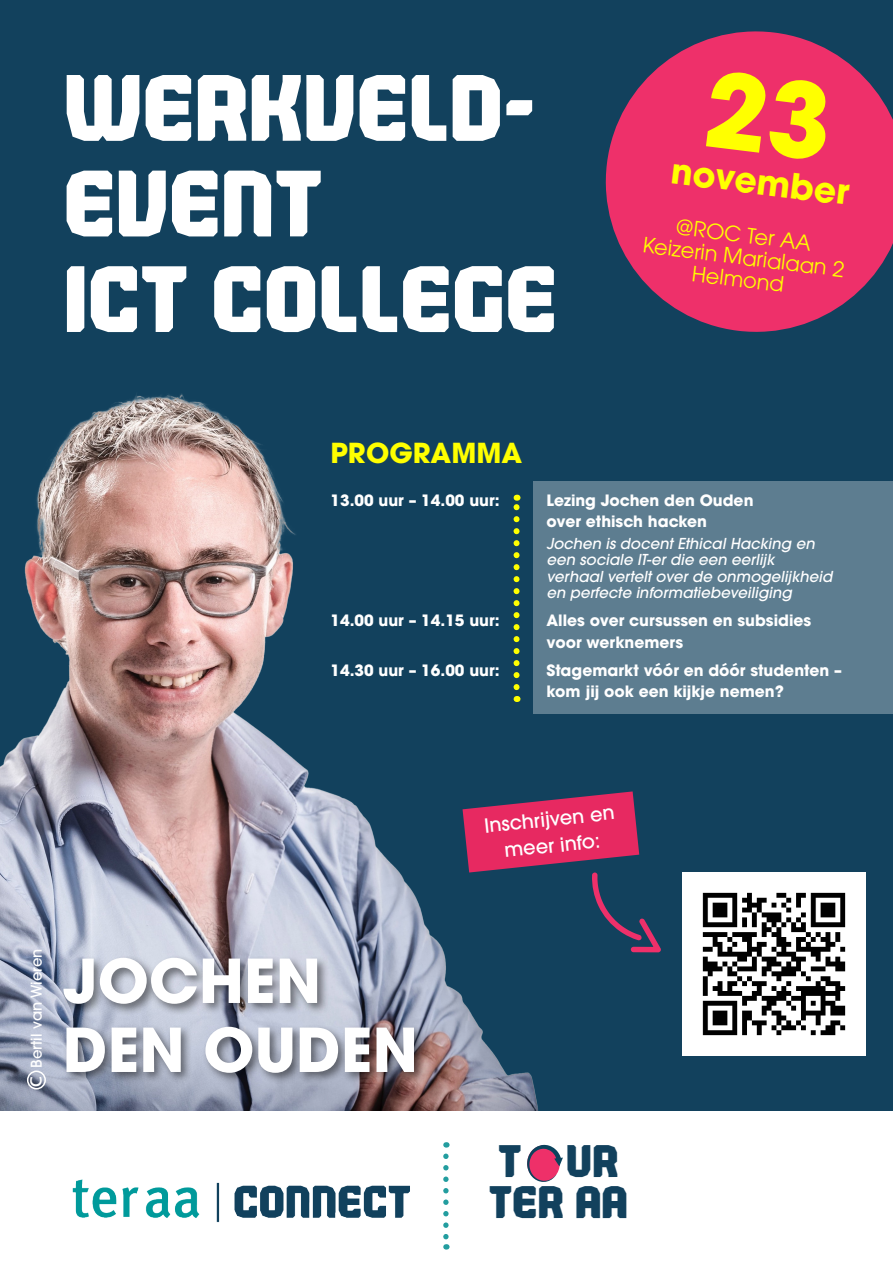
<style>
.page{position:relative;width:893px;height:1263px;background:#fff}
.page>*{position:absolute;margin:0;border:0;box-sizing:border-box;transform-origin:0 0}
.t1{font:700 84.9px "Judgement";color:#fff}
.t2{font:700 60px "ITC Avant Garde Pro";color:#fff}
.t3{font:700 41.25px "Judgement";color:#12415d}
.t4{font:700 34.65px "ITC Avant Garde Pro";color:#ff0}
.t5{font:700 27.45px "ITC Avant Garde Pro";color:#ff0}
.t6{font:21px "ITC Avant Garde Pro";color:#ff0}
.t7{font:20.55px "Lucida Sans Typewriter";color:#fff}
.t8{font:500 19.5px "ITC Avant Garde Pro";color:#fff}
.t9{font:700 15.6px "ITC Avant Garde Pro";color:#fff}
.t10{font:italic 500 15px "ITC Avant Garde Pro";color:#fff}
.t11{font:500 14.7px "ITC Avant Garde Pro";color:#fff}
</style>
<div class="page">
<div style="left:0;top:0;width:893px;height:1110px;background:#12415d"></div>
<img style="left:0;top:393px;width:551px;height:717px">
<div style="left:60px;top:954px;width:366px;height:131px;background:#000;opacity:.5"></div>
<svg style="left:463px;top:791px;width:198px;height:161px"></svg>
<img style="left:682px;top:872px;width:183px;height:183px">
<svg style="left:527px;top:1145px;width:36px;height:37px"></svg>
<img style="left:72px;top:1179px;width:338px;height:44px">
<svg style="left:443px;top:1156px;width:6px;height:93px"></svg>
<div style="left:27px;top:1070px;width:19px;height:19px;border:2px solid #fff;border-radius:50%"></div>
<svg style="left:605px;top:31px;width:288px;height:301px;fill:#ee306a"></svg>
<div style="left:533px;top:482px;width:360px;height:232px;background:#5d7d90"></div>
<svg style="left:514px;top:495px;width:6px;height:192px"></svg>
<div style="left:705px;top:69px;width:127px;height:93px;background:#ee306a"></div>
<p class="t1" style="left:64px;top:49px;width:474px">WERKVELD-</p>
<p class="t1" style="left:64px;top:144px;width:261px">EVENT</p>
<p class="t1" style="left:64px;top:240px;width:495px">ICT COLLEGE</p>
<p class="t4" style="left:674px;top:147px;width:181px;rotate:7deg">november</p>
<p class="t6" style="left:677px;top:213px;width:138px;rotate:7deg">@ROC Ter AA</p>
<p class="t6" style="left:645px;top:232px;width:204px;rotate:7deg">Keizerin Marialaan 2</p>
<p class="t6" style="left:694px;top:260px;width:94px;rotate:7deg">Helmond</p>
<p class="t5" style="left:330px;top:434px;width:193px">PROGRAMMA</p>
<p class="t9" style="left:330px;top:490px;width:171px">13.00 uur – 14.00 uur:</p>
<p class="t9" style="left:546px;top:490px;width:208px">Lezing Jochen den Ouden</p>
<p class="t9" style="left:546px;top:511px;width:162px">over ethisch hacken</p>
<p class="t10" style="left:546px;top:533px;width:273px">Jochen is docent Ethical Hacking en</p>
<p class="t10" style="left:546px;top:550px;width:233px">een sociale IT-er die een eerlijk</p>
<p class="t10" style="left:546px;top:566px;width:291px">verhaal vertelt over de onmogelijkheid</p>
<p class="t10" style="left:546px;top:583px;width:250px">en perfecte informatiebeveiliging</p>
<p class="t9" style="left:330px;top:610px;width:171px">14.00 uur – 14.15 uur:</p>
<p class="t9" style="left:546px;top:610px;width:266px">Alles over cursussen en subsidies</p>
<p class="t9" style="left:546px;top:631px;width:138px">voor werknemers</p>
<p class="t9" style="left:330px;top:659px;width:171px">14.30 uur – 16.00 uur:</p>
<p class="t9" style="left:546px;top:659px;width:297px">Stagemarkt vóór en dóór studenten –</p>
<p class="t9" style="left:546px;top:681px;width:239px">kom jij ook een kijkje nemen?</p>
<p class="t11" style="left:27px;top:1068px;width:121px;rotate:-90deg">Bertil van Wieren</p>
<p class="t7" style="left:22px;top:1088px;width:14px;rotate:-90deg">c</p>
<p class="t2" style="left:63px;top:941px;width:260px">JOCHEN</p>
<p class="t2" style="left:63px;top:1010px;width:356px">DEN OUDEN</p>
<p class="t8" style="left:483px;top:813px;width:132px;rotate:-6deg">Inschrijven en</p>
<p class="t8" style="left:503px;top:838px;width:98px;rotate:-6deg">meer info:</p>
<p class="t3" style="left:499px;top:1132px;width:122px">T UR</p>
<p class="t3" style="left:489px;top:1173px;width:140px">TER AA</p>
</div>
